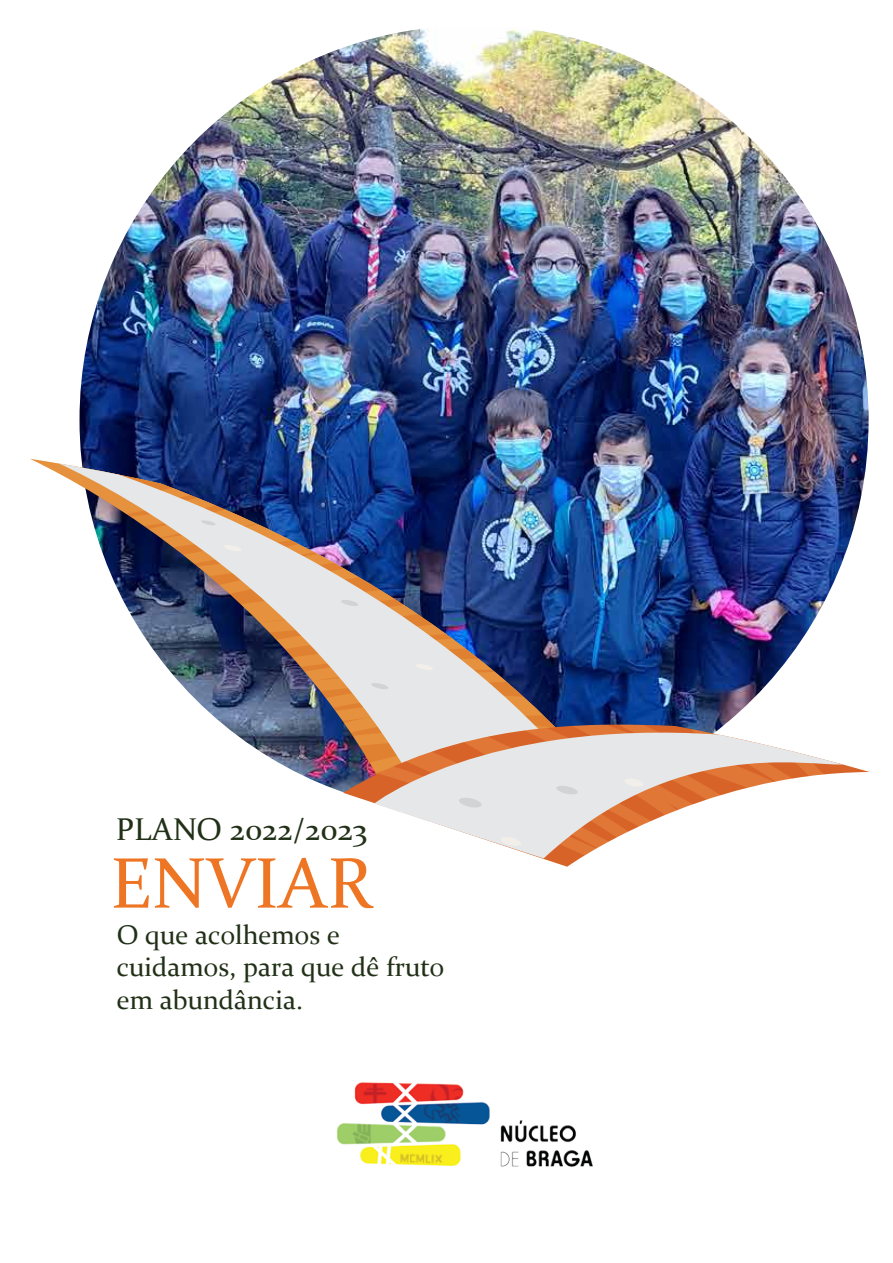
<style>
.page{position:relative;width:893px;height:1263px;background:#fff}
.page>*{position:absolute;margin:0;border:0;box-sizing:border-box;transform-origin:0 0}
.t1{font:72px "Constantia";color:#ed7523}
.t2{font:31.5px "Constantia";color:#213017}
.t3{font:27px/32.4px "Constantia";color:#213017}
</style>
<div class="page">
<img style="left:80px;top:28px;width:789px;height:441px">
<img style="left:337px;top:1082px;width:256px;height:85px">
<svg style="left:30px;top:459px;width:538px;height:15px;background:#47608f"></svg>
<img style="left:59px;top:463px;width:546px;height:38px">
<img style="left:88px;top:469px;width:781px;height:398px">
<p class="t2" style="left:116px;top:808px;width:253px">PLANO 2022/2023</p>
<h1 class="t1" style="left:110px;top:834px;width:264px">ENVIAR</h1>
<p class="t3" style="left:117px;top:917px;width:329px">O que acolhemos e cuidamos, para que dê fruto em abundância.</p>
</div>
